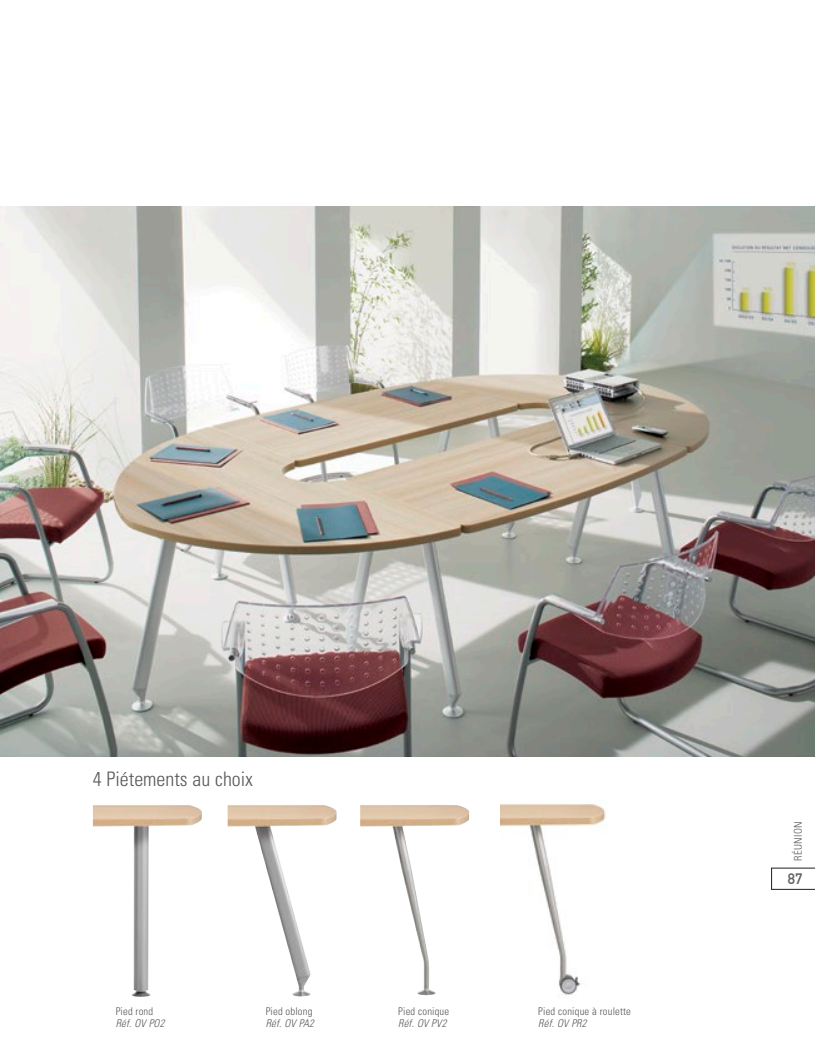
<style>
.page{position:relative;width:815px;height:1063px;background:#fff}
.page>*{position:absolute;margin:0;border:0;box-sizing:border-box;transform-origin:0 0}
._2012_COL_-_TITRE_5{font:300 condensed 20px "Univers";color:#57595b}
.t1{font:15px "DIN Mittelschrift Alternate";color:#636366}
._2012_COL_-_CORPS_8{font:300 condensed 10.62px "Univers";letter-spacing:.015em;color:#57595b}
._2012_COL_-_CORPS_8-2{font:italic 300 condensed 10.62px "Univers";letter-spacing:.015em;color:#57595b}
._2012_COL_-_CORPS_8-3{font:300 condensed 10.62px "Univers";letter-spacing:.04em;color:#57595b}
</style>
<div class="page">
<img style="left:1px;top:207px;width:814px;height:549px">
<img style="left:500px;top:803px;width:106px;height:192px">
<img style="left:360px;top:805px;width:109px;height:191px">
<img style="left:228px;top:805px;width:109px;height:191px">
<img style="left:93px;top:805px;width:109px;height:192px">
<svg style="left:771px;top:868px;width:44px;height:21px"></svg>
<p class="_2012_COL_-_TITRE_5" style="left:93px;top:767px;width:162px">4 Piétements au choix</p>
<p class="_2012_COL_-_CORPS_8" style="left:116px;top:1004px;width:39px">Pied rond</p>
<p class="_2012_COL_-_CORPS_8-2" style="left:116px;top:1017px;width:50px">Réf. OV PO2</p>
<p class="_2012_COL_-_CORPS_8" style="left:266px;top:1004px;width:48px">Pied oblong</p>
<p class="_2012_COL_-_CORPS_8-2" style="left:266px;top:1017px;width:50px">Réf. OV PA2</p>
<p class="_2012_COL_-_CORPS_8" style="left:398px;top:1004px;width:52px">Pied conique</p>
<p class="_2012_COL_-_CORPS_8-2" style="left:398px;top:1017px;width:50px">Réf. OV PV2</p>
<p class="_2012_COL_-_CORPS_8" style="left:538px;top:1004px;width:94px">Pied conique à roulette</p>
<p class="_2012_COL_-_CORPS_8-2" style="left:538px;top:1017px;width:50px">Réf. OV PR2</p>
<p class="_2012_COL_-_CORPS_8-3" style="left:792px;top:861px;width:41px;rotate:-90deg">RÉUNION</p>
<h2 class="t1" style="left:788px;top:870px;width:16px">87</h2>
</div>
